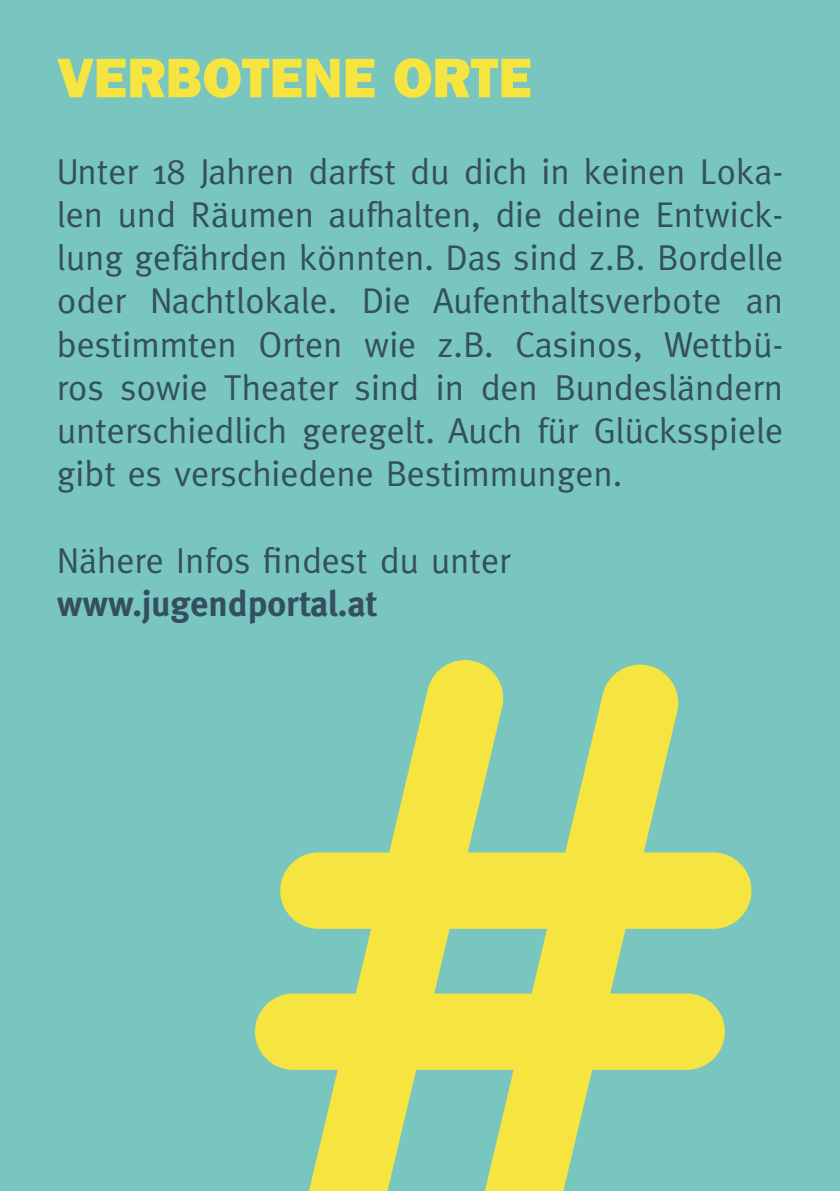
<style>
.page{position:relative;width:840px;height:1191px;background:#fff}
.page>*{position:absolute;margin:0;border:0;box-sizing:border-box;transform-origin:0 0}
.t1{font:56px "ITC Franklin Gothic Std Hvy";color:#f6e441}
.t2{font:36px/43.2px "Meta";color:#344f5f;text-align:justify}
.t3{font:700 36px "Meta";color:#344f5f}
</style>
<div class="page">
<div style="left:0;top:0;width:839px;height:1191px;background:#79c6c0"></div>
<svg style="left:255px;top:660px;width:496px;height:531px"></svg>
<h1 class="t1" style="left:57px;top:45px;width:476px">VERBOTENE ORTE</h1>
<p class="t2" style="left:57px;top:149px;width:727px">Unter 18 Jahren darfst du dich in keinen Loka&shy;len und Räumen aufhalten, die deine Entwick&shy;lung gefährden könnten. Das sind z.B. Bordelle oder Nachtlokale. Die Aufenthaltsverbote an bestimmten Orten wie z.B. Casinos, Wettbü&shy;ros sowie Theater sind in den Bundesländern unterschiedlich geregelt. Auch für Glücksspiele gibt es verschiedene Bestimmungen.</p>
<p class="t2" style="left:57px;top:538px;width:455px">Nähere Infos findest du unter</p>
<p class="t3" style="left:57px;top:582px;width:321px">www.jugendportal.at</p>
</div>
